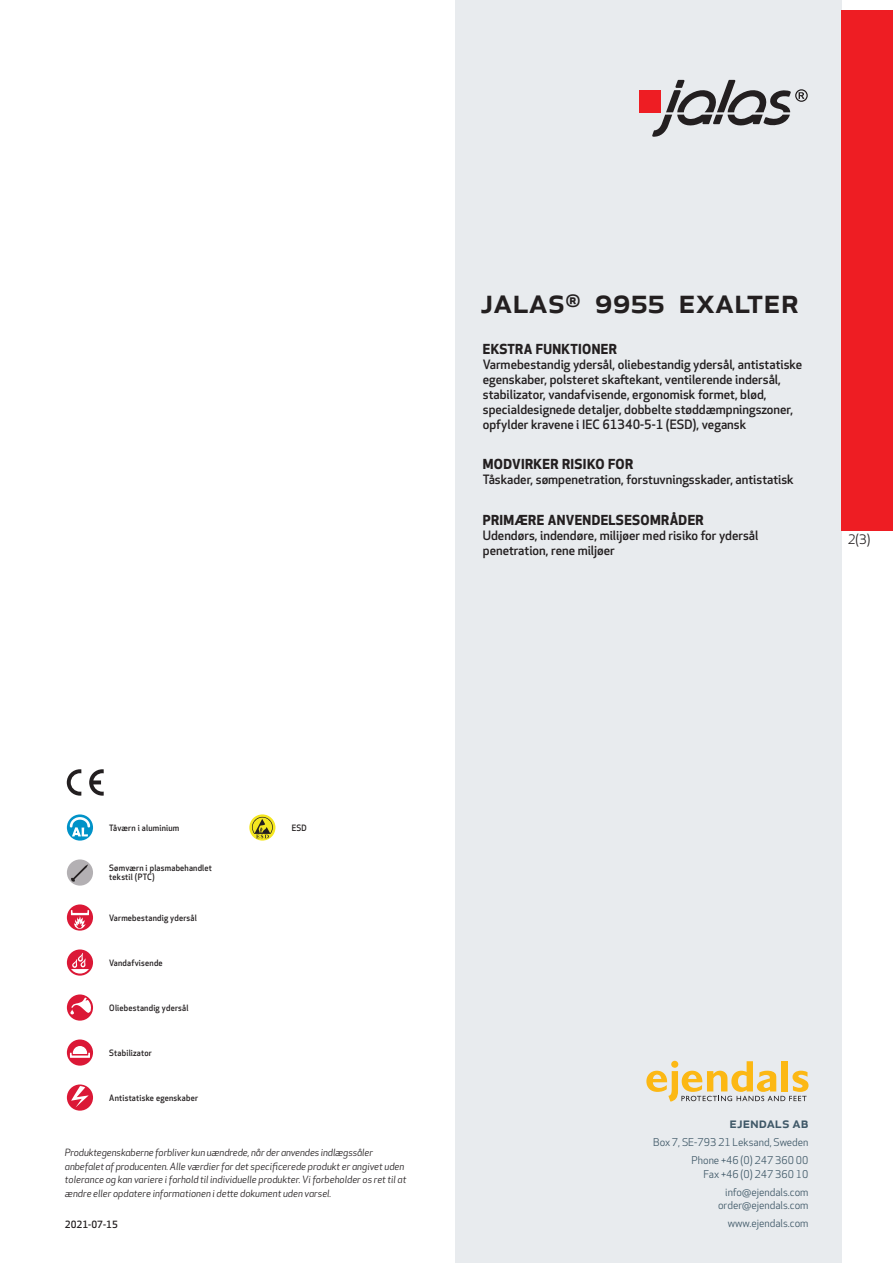
<style>
.page{position:relative;width:893px;height:1263px;background:#fff}
.page>*{position:absolute;margin:0;border:0;box-sizing:border-box;transform-origin:0 0}
.prodname{font:500 34.5px "Apex New";color:#231f20}
.t1{font:500 15px "Apex New";color:#405968}
.Funktion_body{font:700 13.5px "Apex New";letter-spacing:.025em;color:#231f20}
.t2{font:12.75px "Apex New";color:#231f20}
.Funktion_body-2{font:500 12.6px/15px "Apex New";color:#231f20}
.t3{font:10.5px/18px "Apex New";color:#405968;text-align:right}
.t4{font:italic 9.75px/13.5px "Apex New";color:#231f20}
.t5{font:500 9.75px "Apex New";color:#231f20}
.Funktion_body-3{font:500 8.55px/9px "Apex New";letter-spacing:.025em;color:#231f20;scale:.95 1}
</style>
<div class="page">
<div style="left:455px;top:0;width:387px;height:1263px;background:#e8ebee"></div>
<svg style="left:646px;top:1061px;width:162px;height:40px"></svg>
<div style="left:842px;top:11px;width:51px;height:520px;background:#ee1d23"></div>
<div style="left:639px;top:90px;width:22px;height:22px;background:#ee1d23"></div>
<svg style="left:652px;top:80px;width:156px;height:57px"></svg>
<svg style="left:67px;top:814px;width:26px;height:27px"></svg>
<svg style="left:70px;top:817px;width:20px;height:19px"></svg>
<div style="left:67px;top:859px;width:26px;height:27px;background:#b3b0b3;border-radius:50%"></div>
<svg style="left:71px;top:864px;width:17px;height:18px"></svg>
<svg style="left:67px;top:904px;width:26px;height:27px"></svg>
<svg style="left:71px;top:910px;width:18px;height:19px"></svg>
<svg style="left:67px;top:949px;width:26px;height:27px"></svg>
<svg style="left:71px;top:953px;width:18px;height:20px"></svg>
<svg style="left:67px;top:994px;width:26px;height:27px"></svg>
<svg style="left:70px;top:997px;width:21px;height:17px"></svg>
<div style="left:67px;top:1039px;width:26px;height:27px;background:#db1836;border-radius:50%"></div>
<svg style="left:70px;top:1046px;width:20px;height:12px"></svg>
<svg style="left:67px;top:1084px;width:26px;height:27px"></svg>
<svg style="left:71px;top:1086px;width:18px;height:21px"></svg>
<svg style="left:249px;top:814px;width:26px;height:26px"></svg>
<svg style="left:252px;top:817px;width:21px;height:21px"></svg>
<svg style="left:89px;top:769px;width:15px;height:27px"></svg>
<svg style="left:67px;top:769px;width:14px;height:27px"></svg>
<p class="prodname" style="left:480px;top:277px;width:320px">JALAS<sup>®</sup> 9955 EXALTER</p>
<p class="Funktion_body" style="left:483px;top:339px;width:136px">EKSTRA FUNKTIONER</p>
<p class="Funktion_body-2" style="left:483px;top:356px;width:321px">Varmebestandig ydersål, oliebestandig ydersål, antistatiske egenskaber, polsteret skaftekant, ventilerende indersål, stabilizator, vandafvisende, ergonomisk formet, blød, specialdesignede detaljer, dobbelte støddæmpningszoner, opfylder kravene i IEC 61340-5-1 (ESD), vegansk</p>
<p class="Funktion_body" style="left:483px;top:455px;width:152px">MODVIRKER RISIKO FOR</p>
<p class="Funktion_body-2" style="left:483px;top:472px;width:313px">Tåskader, sømpenetration, forstuvningsskader, antistatisk</p>
<p class="Funktion_body" style="left:483px;top:510px;width:222px">PRIMÆRE ANVENDELSESOMRÅDER</p>
<p class="Funktion_body-2" style="left:483px;top:528px;width:277px">Udendørs, indendøre, milijøer med risiko for ydersål penetration, rene miljøer</p>
<p class="t2" style="left:848px;top:531px;width:24px">2(3)</p>
<p class="Funktion_body-3" style="left:109px;top:823px;width:75px">Tåværn i aluminium</p>
<p class="Funktion_body-3" style="left:109px;top:864px;width:110px">Sømværn i plasmabehandlet tekstil (PTC)</p>
<p class="Funktion_body-3" style="left:109px;top:913px;width:94px">Varmebestandig ydersål</p>
<p class="Funktion_body-3" style="left:109px;top:958px;width:58px">Vandafvisende</p>
<p class="Funktion_body-3" style="left:109px;top:1003px;width:85px">Oliebestandig ydersål</p>
<p class="Funktion_body-3" style="left:109px;top:1048px;width:46px">Stabilizator</p>
<p class="Funktion_body-3" style="left:109px;top:1093px;width:95px">Antistatiske egenskaber</p>
<p class="Funktion_body-3" style="left:292px;top:823px;width:17px">ESD</p>
<p class="t4" style="left:65px;top:1146px;width:343px">Produktegenskaberne forbliver kun uændrede, når der anvendes indlægssåler anbefalet af producenten. Alle værdier for det specificerede produkt er angivet uden tolerance og kan variere i forhold til individuelle produkter. Vi forbeholder os ret til at ændre eller opdatere informationen i dette dokument uden varsel.</p>
<p class="t5" style="left:65px;top:1218px;width:54px">2021-07-15</p>
<p class="t1" style="left:729px;top:1113px;width:80px">ejendals ab</p>
<p class="t3" style="left:653px;top:1133px;width:157px">Box 7, SE-793 21 Leksand, Sweden<br>Phone +46 (0) 247 360 00</p>
<p class="t3" style="left:703px;top:1165px;width:107px">Fax +46 (0) 247 360 10 info@ejendals.com</p>
<p class="t3" style="left:718px;top:1196px;width:92px">order@ejendals.com</p>
<p class="t3" style="left:728px;top:1215px;width:82px">www.ejendals.com</p>
</div>
